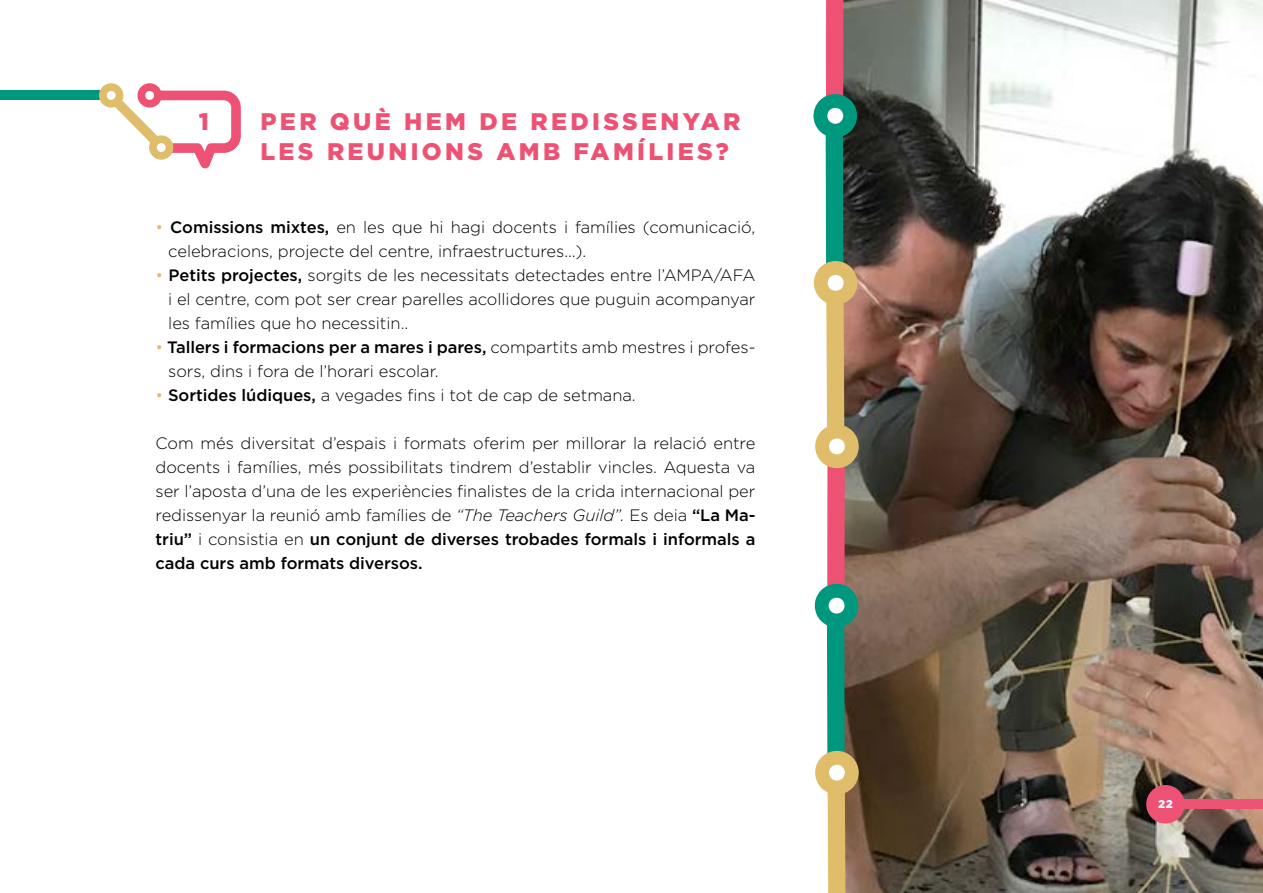
<style>
.page{position:relative;width:1263px;height:893px;background:#fff}
.page>*{position:absolute;margin:0;border:0;box-sizing:border-box;transform-origin:0 0}
.t1{font:900 24px/30px "Gotham";letter-spacing:.14em;color:#ed5274}
.t2{font:300 16.5px/24px "Gotham";letter-spacing:-.005em;color:#000}
.t3{font:900 11.25px "Gotham";color:#fff}
.s1{color:#e0bd6b}
.s2{font-weight:500}
.s3{font-style:italic}
</style>
<div class="page">
<img style="left:861px;top:0;width:402px;height:893px">
<div style="left:0;top:91px;width:103px;height:9px;background:#00977f"></div>
<div style="left:1178px;top:799px;width:85px;height:10px;background:#ed5274"></div>
<svg style="left:99px;top:83px;width:142px;height:85px"></svg>
<svg style="left:1146px;top:785px;width:39px;height:38px"></svg>
<div style="left:1153px;top:792px;width:25px;height:25px;background:#ed5274;border-radius:50%"></div>
<svg style="left:813px;top:0;width:48px;height:893px"></svg>
<h1 class="t1" style="left:199px;top:106px;width:12px">1</h1>
<h1 class="t1" style="left:260px;top:106px;width:482px">PER QUÈ HEM DE REDISSENYAR<br>LES REUNIONS AMB FAMÍLIES?</h1>
<p class="t2" style="left:168px;top:215px;width:589px;text-indent:-13px"><span class="s1">•</span> <span class="s2">Comissions mixtes,</span> en les que hi hagi docents i famílies (comunicació, celebracions, projecte del centre, infraestructures...).</p>
<p class="t2" style="left:168px;top:263px;width:589px;text-align:justify;text-indent:-13px"><span class="s1">•</span> <span class="s2">Petits projectes,</span> sorgits de les necessitats detectades entre l’AMPA/AFA i el centre, com pot ser crear parelles acollidores que puguin acompanyar les famílies que ho necessitin..</p>
<p class="t2" style="left:168px;top:335px;width:589px;text-indent:-13px"><span class="s1">•</span> <span class="s2">Tallers i formacions per a mares i pares,</span> compartits amb mestres i profes&shy;sors, dins i fora de l’horari escolar.</p>
<p class="t2" style="left:156px;top:383px;width:482px"><span class="s1">•</span> <span class="s2">Sortides lúdiques,</span> a vegades fins i tot de cap de setmana.</p>
<p class="t2" style="left:156px;top:431px;width:601px;text-align:justify">Com més diversitat d’espais i formats oferim per millorar la relació entre docents i famílies, més possibilitats tindrem d’establir vincles. Aquesta va ser l’aposta d’una de les experiències finalistes de la crida internacional per redissenyar la reunió amb famílies de <span class="s3">“The Teachers Guild”.</span> Es deia <span class="s2">“La Ma&shy;triu”</span> i consistia en <span class="s2">un conjunt de diverses trobades formals i informals a cada curs amb formats diversos.</span></p>
<p class="t3" style="left:1158px;top:797px;width:16px">22</p>
</div>
